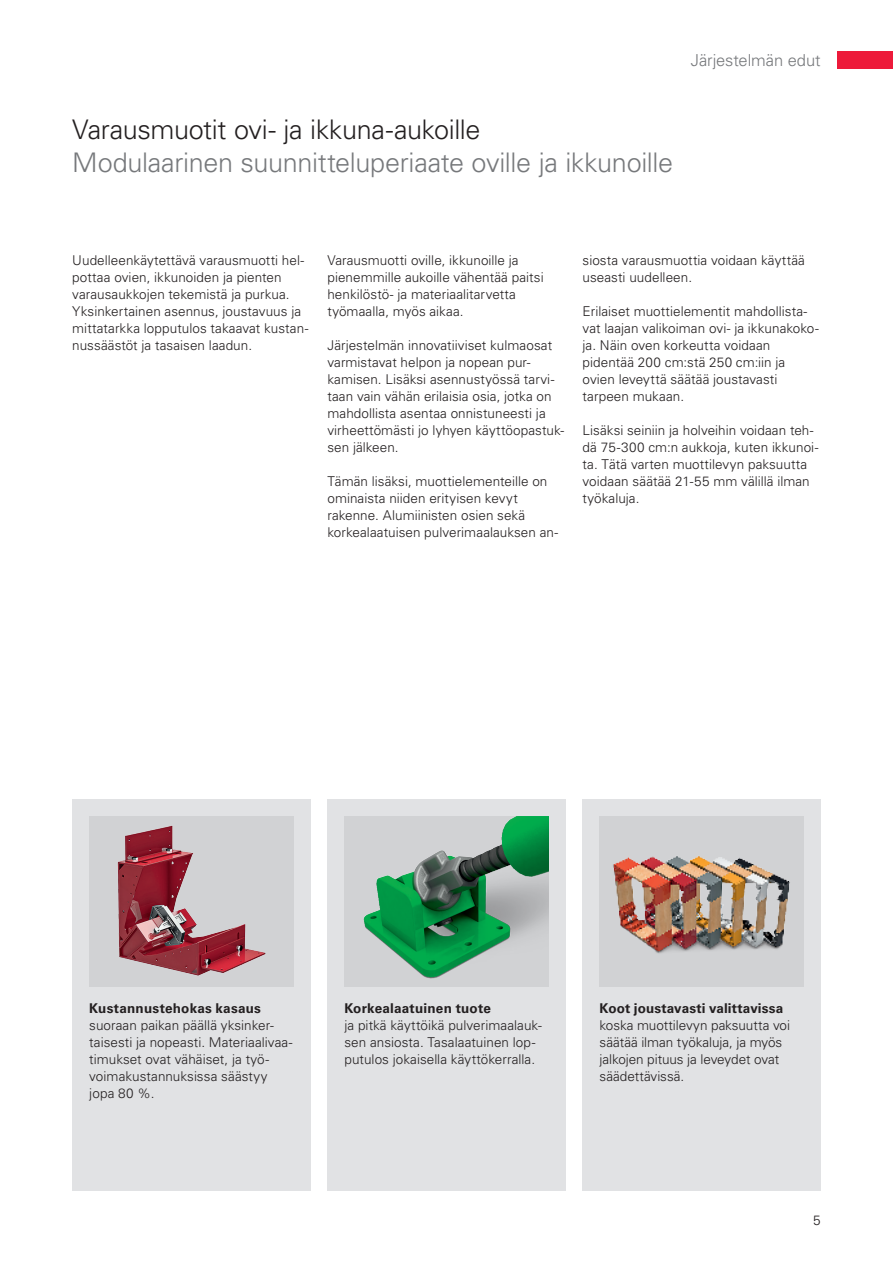
<style>
.page{position:relative;width:893px;height:1263px;background:#fff}
.page>*{position:absolute;margin:0;border:0;box-sizing:border-box;transform-origin:0 0}
.P_18pt_subline_light{font:300 27px "Univers LTCYR 45";letter-spacing:-.01em;color:#76787b}
.P_18pt_headline_bold{font:300 27px "Univers LTCYR 45";letter-spacing:-.015em;color:#231f20}
.P_11pt_chapter_light{font:300 16.5px "Univers LTCYR 45";letter-spacing:-.005em;color:#76787b}
.P_9pt_text_light_bla{font:300 13.5px/17px "Univers LTCYR 45";letter-spacing:.005em;color:#231f20}
.P_9pt_text_bold_blac{font:300 13.5px/17px "Univers LTCYR 45";letter-spacing:.005em;color:#231f20}
.P_9pt_text_light_bla-2{font:700 13.5px "Univers LTCYR 65";letter-spacing:.015em;color:#231f20}
</style>
<div class="page">
<div style="left:838px;top:51px;width:55px;height:17px;background:#ed1a3a"></div>
<div style="left:72px;top:799px;width:238px;height:392px;background:#e1e2e4"></div>
<div style="left:327px;top:799px;width:239px;height:392px;background:#e1e2e4"></div>
<div style="left:583px;top:799px;width:238px;height:392px;background:#e1e2e4"></div>
<img style="left:89px;top:816px;width:204px;height:170px">
<img style="left:344px;top:816px;width:205px;height:170px">
<div style="left:600px;top:816px;width:204px;height:170px;background:#d1d2d4"></div>
<img style="left:613px;top:856px;width:177px;height:98px">
<p class="P_11pt_chapter_light" style="left:691px;top:49px;width:131px">Järjestelmän edut</p>
<p class="P_18pt_headline_bold" style="left:72px;top:111px;width:410px">Varausmuotit ovi- ja ikkuna-aukoille</p>
<p class="P_18pt_subline_light" style="left:72px;top:144px;width:602px">Modulaarinen suunnitteluperiaate oville ja ikkunoille</p>
<p class="P_9pt_text_bold_blac" style="left:72px;top:251px;width:238px">Uudelleenkäytettävä varausmuotti hel&shy;pottaa ovien, ikkunoiden ja pienten varausaukkojen tekemistä ja purkua.<br>Yksinkertainen asennus, joustavuus ja mittatarkka lopputulos takaavat kustan&shy;nussäästöt ja tasaisen laadun.</p>
<p class="P_9pt_text_light_bla" style="left:327px;top:251px;width:193px">Varausmuotti oville, ikkunoille ja</p>
<p class="P_9pt_text_light_bla" style="left:327px;top:268px;width:218px">pienemmille aukoille vähentää paitsi henkilöstö- ja materiaalitarvetta työmaalla, myös aikaa.</p>
<p class="P_9pt_text_light_bla" style="left:327px;top:336px;width:238px">Järjestelmän innovatiiviset kulmaosat varmistavat helpon ja nopean pur&shy;kamisen. Lisäksi asennustyössä tarvi&shy;taan vain vähän erilaisia osia, jotka on mahdollista asentaa onnistuneesti ja virheettömästi jo lyhyen käyttöopastuk&shy;sen jälkeen.</p>
<p class="P_9pt_text_light_bla" style="left:327px;top:472px;width:221px">Tämän lisäksi, muottielementeille on ominaista niiden erityisen kevyt</p>
<p class="P_9pt_text_light_bla" style="left:327px;top:506px;width:199px">rakenne. Alumiinisten osien sekä</p>
<p class="P_9pt_text_light_bla" style="left:327px;top:523px;width:232px">korkealaatuisen pulverimaalauksen an-</p>
<p class="P_9pt_text_light_bla" style="left:583px;top:251px;width:224px">siosta varausmuottia voidaan käyttää useasti uudelleen.</p>
<p class="P_9pt_text_light_bla" style="left:583px;top:302px;width:238px">Erilaiset muottielementit mahdollista&shy;vat laajan valikoiman ovi- ja ikkunakoko&shy;ja. Näin oven korkeutta voidaan</p>
<p class="P_9pt_text_light_bla" style="left:583px;top:353px;width:204px">pidentää 200 cm:stä 250 cm:iin ja ovien leveyttä säätää joustavasti</p>
<p class="P_9pt_text_light_bla" style="left:583px;top:387px;width:103px">tarpeen mukaan.</p>
<p class="P_9pt_text_light_bla" style="left:583px;top:421px;width:237px">Lisäksi seiniin ja holveihin voidaan teh&shy;dä 75-300 cm:n aukkoja, kuten ikkunoi&shy;ta. Tätä varten muottilevyn paksuutta voidaan säätää 21-55 mm välillä ilman työkaluja.</p>
<p class="P_9pt_text_light_bla-2" style="left:89px;top:999px;width:173px">Kustannustehokas kasaus</p>
<p class="P_9pt_text_light_bla" style="left:89px;top:1017px;width:205px">suoraan paikan päällä yksinker&shy;taisesti ja nopeasti. Materiaalivaa&shy;timukset ovat vähäiset, ja työ-</p>
<p class="P_9pt_text_light_bla" style="left:89px;top:1068px;width:180px">voimakustannuksissa säästyy jopa 80 %.</p>
<p class="P_9pt_text_light_bla-2" style="left:344px;top:999px;width:148px">Korkealaatuinen tuote</p>
<p class="P_9pt_text_light_bla" style="left:344px;top:1017px;width:199px">ja pitkä käyttöikä pulverimaalauk&shy;sen ansiosta. Tasalaatuinen lop&shy;putulos jokaisella käyttökerralla.</p>
<p class="P_9pt_text_light_bla-2" style="left:600px;top:999px;width:185px">Koot joustavasti valittavissa</p>
<p class="P_9pt_text_light_bla" style="left:600px;top:1017px;width:192px">koska muottilevyn paksuutta voi säätää ilman työkaluja, ja myös jalkojen pituus ja leveydet ovat säädettävissä.</p>
<p class="P_9pt_text_light_bla" style="left:813px;top:1211px;width:9px">5</p>
</div>
